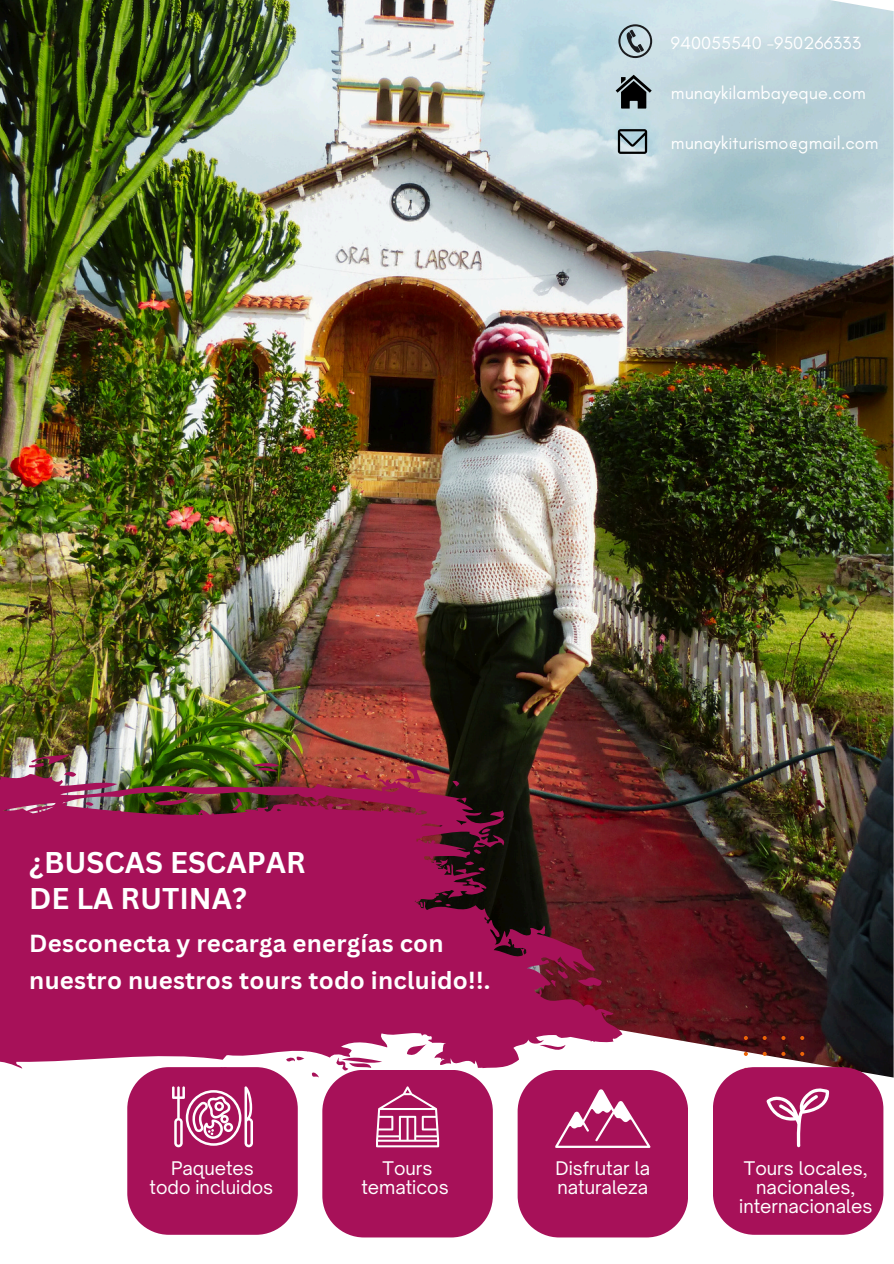
<style>
.page{position:relative;width:894px;height:1264px;background:#fff}
.page>*{position:absolute;margin:0;border:0;box-sizing:border-box;transform-origin:0 0}
.t1{font:700 29.25px/36.6px "Canva Sans";color:#fff}
.t2{font:700 24px/37.2px "Canva Sans";letter-spacing:.01em;color:#fff}
.t3{font:18px/19.2px "Open Sauce One";color:#fff;text-align:center}
.t4{font:18px "Glacial Indifference";color:#fff}
</style>
<div class="page">
<img style="left:0;top:0;width:893px;height:1077px">
<svg style="left:0;top:754px;width:622px;height:323px;background:#962754"></svg>
<svg style="left:781px;top:1051px;width:4px;height:4px"></svg>
<svg style="left:781px;top:1035px;width:4px;height:5px"></svg>
<svg style="left:762px;top:1051px;width:4px;height:4px"></svg>
<svg style="left:762px;top:1035px;width:4px;height:5px"></svg>
<svg style="left:800px;top:1051px;width:4px;height:4px"></svg>
<svg style="left:800px;top:1035px;width:4px;height:5px"></svg>
<svg style="left:743px;top:1051px;width:4px;height:4px"></svg>
<svg style="left:743px;top:1035px;width:4px;height:5px"></svg>
<svg style="left:615px;top:75px;width:36px;height:34px"></svg>
<svg style="left:617px;top:129px;width:30px;height:25px"></svg>
<svg style="left:618px;top:24px;width:34px;height:34px"></svg>
<svg style="left:127px;top:1067px;width:170px;height:167px;background:#b02b6b"></svg>
<svg style="left:322px;top:1069px;width:170px;height:168px;background:#af2768"></svg>
<svg style="left:712px;top:1067px;width:171px;height:167px;background:#ac2264"></svg>
<svg style="left:517px;top:1069px;width:170px;height:168px;background:#af2869"></svg>
<p class="t4" style="left:670px;top:31px;width:191px">940055540 -950266333</p>
<p class="t4" style="left:670px;top:82px;width:196px">munaykilambayeque.com</p>
<p class="t4" style="left:670px;top:132px;width:209px">munaykiturismo@gmail.com</p>
<p class="t1" style="left:29px;top:843px;width:278px">¿BUSCAS ESCAPAR<br>DE LA RUTINA?</p>
<p class="t2" style="left:29px;top:924px;width:462px">Desconecta y recarga energías con nuestro nuestros tours todo incluido!!.</p>
<p class="t3" style="left:149px;top:1158px;width:125px">Paquetes todo incluidos</p>
<p class="t3" style="left:361px;top:1158px;width:89px">Tours tematicos</p>
<h1 class="t3" style="left:555px;top:1158px;width:96px;text-align:left">Disfrutar la naturaleza</h1>
<h2 class="t3" style="left:739px;top:1158px;width:135px">Tours locales, nacionales, internacionales</h2>
</div>
